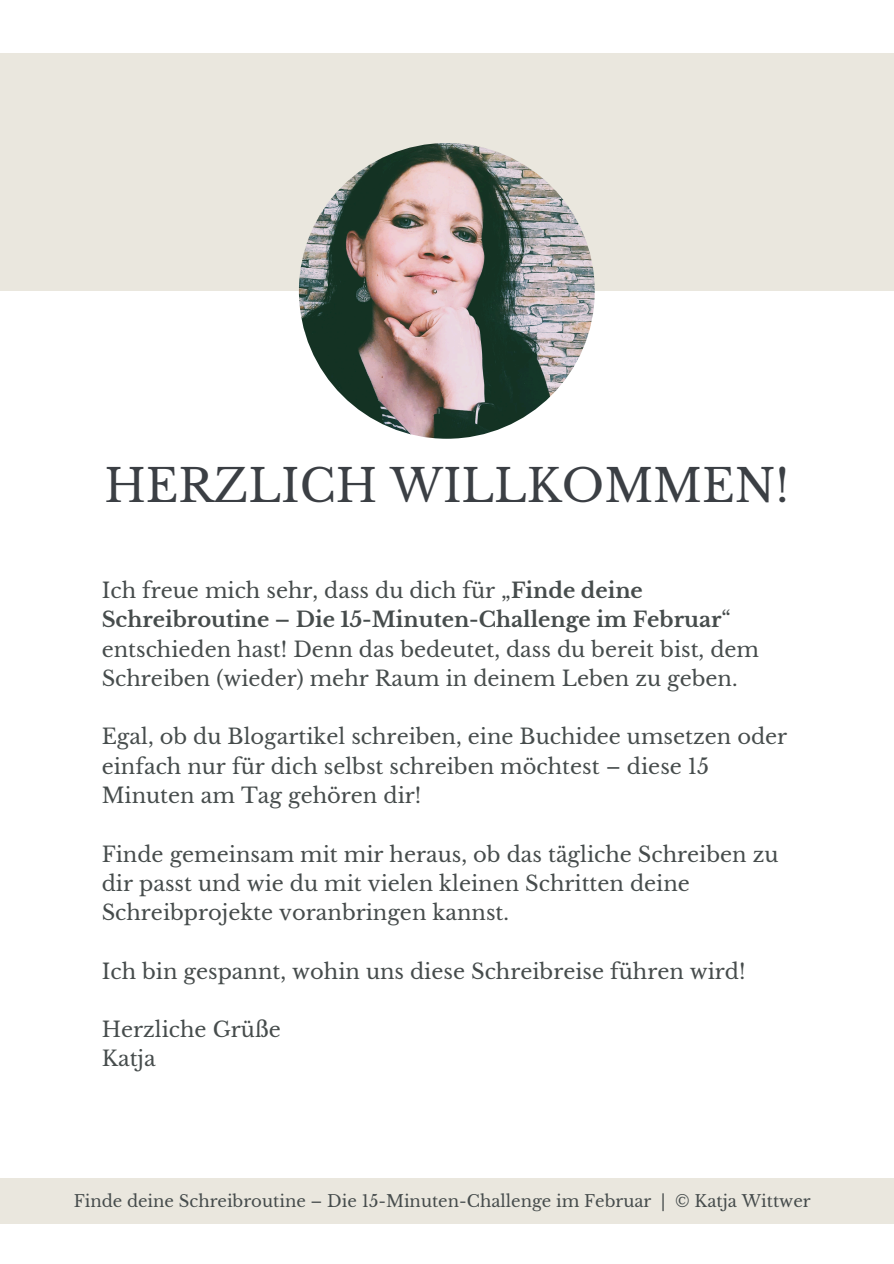
<style>
.page{position:relative;width:894px;height:1264px;background:#fff}
.page>*{position:absolute;margin:0;border:0;box-sizing:border-box;transform-origin:0 0}
.t1{font:44.85px "Libre Baskerville";color:#3b3f44}
.t2{font:21px/29.2px "Libre Baskerville";color:#464c4c}
.t3{font:16.5px "Libre Baskerville";color:#464c4c}
.s1{font-weight:700}
</style>
<div class="page">
<div style="left:0;top:1178px;width:893px;height:45px;background:#eae7de"></div>
<div style="left:0;top:54px;width:893px;height:237px;background:#eae7de"></div>
<img style="left:299px;top:143px;width:295px;height:296px;border-radius:50%">
<p class="t1" style="left:104px;top:459px;width:686px">HERZLICH WILLKOMMEN!</p>
<h1 class="t2" style="left:102px;top:576px;width:658px">Ich freue mich sehr, dass du dich für „<span class="s1">Finde deine Schreibroutine – Die 15-Minuten-Challenge im Februar</span>“ entschieden hast! Denn das bedeutet, dass du bereit bist, dem Schreiben (wieder) mehr Raum in deinem Leben zu geben.</h1>
<h2 class="t2" style="left:102px;top:722px;width:687px">Egal, ob du Blogartikel schreiben, eine Buchidee umsetzen oder einfach nur für dich selbst schreiben möchtest – diese 15<br>Minuten am Tag gehören dir!</h2>
<h2 class="t2" style="left:102px;top:839px;width:678px">Finde gemeinsam mit mir heraus, ob das tägliche Schreiben zu dir passt und wie du mit vielen kleinen Schritten deine<br>Schreibprojekte voranbringen kannst.</h2>
<h2 class="t2" style="left:102px;top:956px;width:645px">Ich bin gespannt, wohin uns diese Schreibreise führen wird!</h2>
<h2 class="t2" style="left:102px;top:1015px;width:181px">Herzliche Grüße<br>Katja</h2>
<h2 class="t3" style="left:74px;top:1190px;width:738px">Finde deine Schreibroutine – Die 15-Minuten-Challenge im Februar | © Katja Wittwer</h2>
</div>
